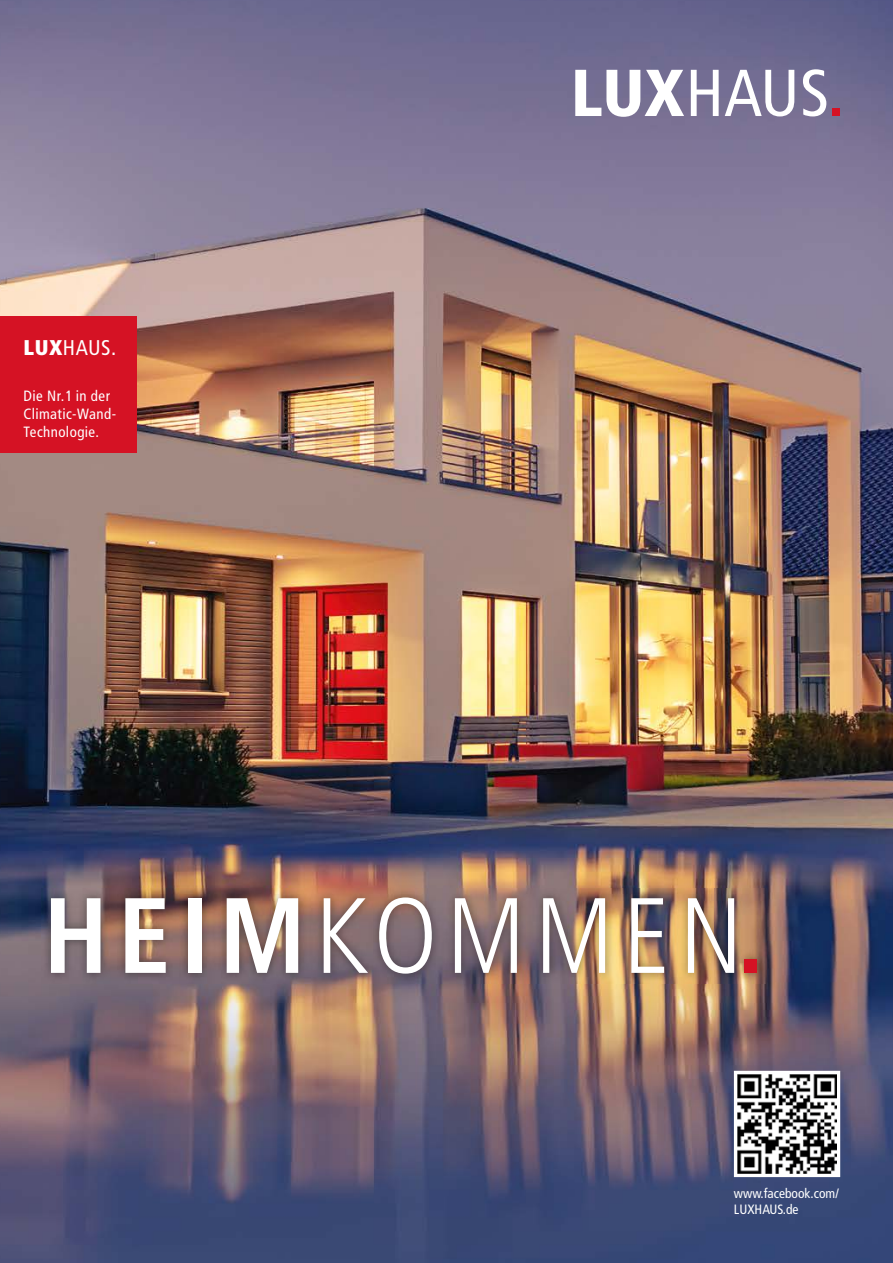
<style>
.page{position:relative;width:893px;height:1263px;background:#fff}
.page>*{position:absolute;margin:0;border:0;box-sizing:border-box;transform-origin:0 0}
.t1{font:300 condensed 106.95px "Frutiger";letter-spacing:.085em;color:#fff}
.t2{font:condensed 21.3px "Frutiger";color:#fff}
.t3{font:condensed 14.85px/17.9px "Frutiger";letter-spacing:.025em;color:#fff}
.t4{font:condensed 13.5px/16.2px "Frutiger";color:#fff}
.s1{font-weight:900}
.s2{font-weight:700}
.s3{font-weight:700;color:#d51224}
</style>
<div class="page">
<img style="left:0;top:0;width:893px;height:1263px">
<img style="left:42px;top:888px;width:724px;height:95px">
<svg style="left:575px;top:69px;width:251px;height:48px"></svg>
<div style="left:832px;top:108px;width:8px;height:8px;background:#d51224"></div>
<svg style="left:732px;top:1069px;width:110px;height:110px"></svg>
<div style="left:0;top:317px;width:136px;height:136px;background:#d51224"></div>
<h2 class="t2" style="left:24px;top:335px;width:94px"><span class="s1">LUX</span>HAUS.</h2>
<p class="t3" style="left:24px;top:387px;width:94px">Die Nr. 1 in der<br>Climatic-Wand-<br>Technologie.</p>
<h1 class="t1" style="left:43px;top:875px;width:723px"><span class="s2">HEIM</span>KOMMEN<span class="s3">.</span></h1>
<p class="t4" style="left:734px;top:1185px;width:106px">www.facebook.com/<br>LUXHAUS.de</p>
</div>
